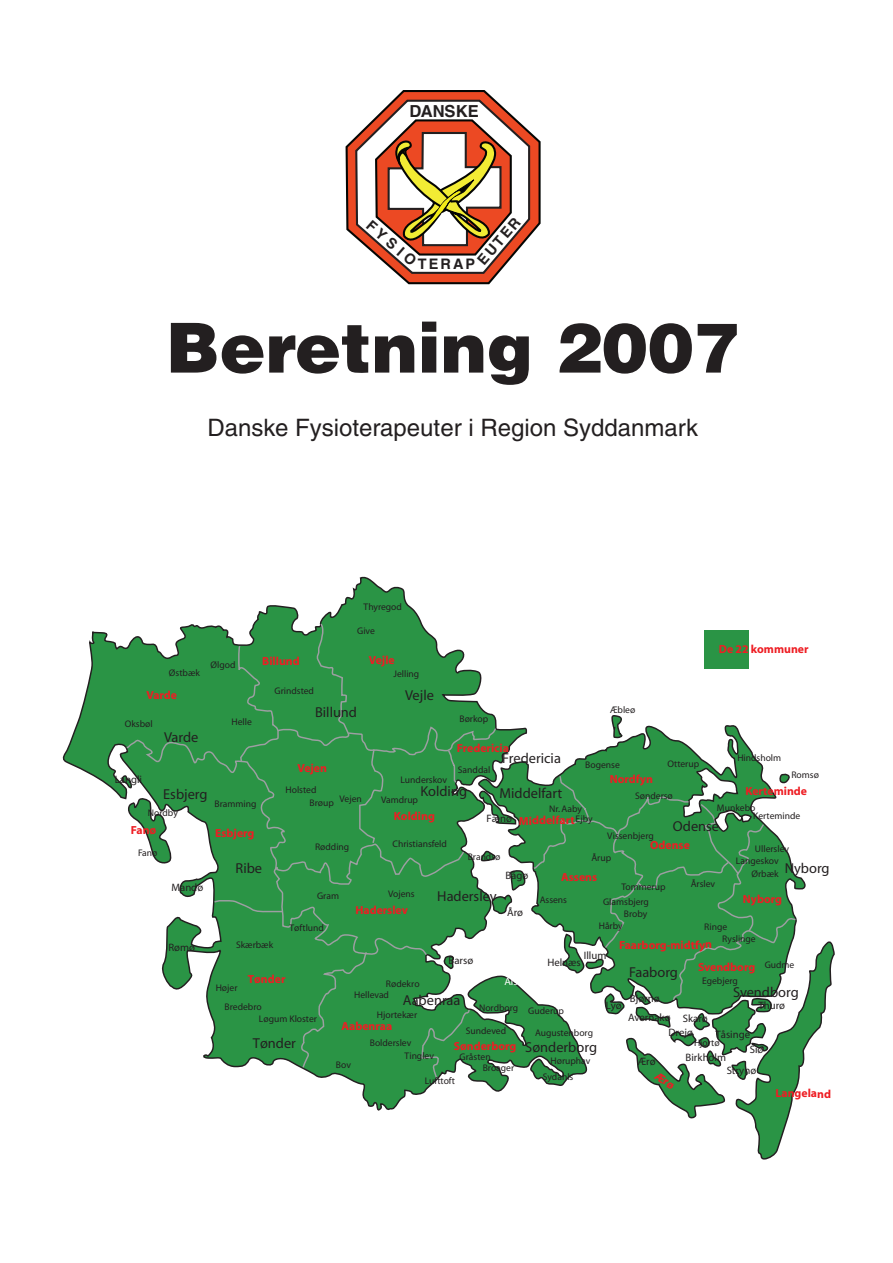
<style>
.page{position:relative;width:893px;height:1263px;background:#fff}
.page>*{position:absolute;margin:0;border:0;box-sizing:border-box;transform-origin:0 0}
.t1{font:900 69px "Helvetica";color:#231f20}
.t2{font:24px "Helvetica";color:#231f20}
.t3{font:700 16.65px "Helvetica";color:#231f20}
.t4{font:700 14.55px "Helvetica";letter-spacing:.14em;color:#231f20}
.t5{font:14.4px "Myriad";color:#231f20}
.t6{font:700 11.7px "Myriad";color:#ee1d23}
.t7{font:10.8px "Myriad";color:#231f20}
.t8{font:10.8px "Myriad";color:#fff}
.t9{font:9.6px/10.8px "Myriad";color:#231f20}
</style>
<div class="page">
<svg style="left:345px;top:90px;width:196px;height:195px"></svg>
<svg style="left:588px;top:725px;width:176px;height:47px"></svg>
<svg style="left:609px;top:715px;width:17px;height:24px"></svg>
<svg style="left:62px;top:576px;width:526px;height:535px"></svg>
<svg style="left:118px;top:622px;width:408px;height:458px"></svg>
<div style="left:704px;top:630px;width:45px;height:39px;background:#2a9445"></div>
<svg style="left:532px;top:772px;width:303px;height:388px"></svg>
<h3 class="t3" style="left:409px;top:101px;width:71px">DANSKE</h3>
<h3 class="t4" style="left:473px;top:257px;width:59px;rotate:-49deg">EUTER</h3>
<h3 class="t4" style="left:374px;top:216px;width:62px;rotate:41deg">FYSIO</h3>
<h3 class="t4" style="left:418px;top:255px;width:59px">TERAP</h3>
<h1 class="t1" style="left:166px;top:303px;width:575px">Beretning 2007</h1>
<h2 class="t2" style="left:208px;top:413px;width:492px">Danske Fysioterapeuter i Region Syddanmark</h2>
<p class="t9" style="left:364px;top:601px;width:40px">Thyregod</p>
<p class="t9" style="left:357px;top:626px;width:19px">Give</p>
<p class="t6" style="left:719px;top:643px;width:91px">De 22 kommuner</p>
<p class="t9" style="left:169px;top:668px;width:32px">Østbæk</p>
<p class="t9" style="left:211px;top:660px;width:26px">Ølgod</p>
<p class="t6" style="left:262px;top:655px;width:39px">Billund</p>
<p class="t6" style="left:369px;top:654px;width:27px">Vejle</p>
<p class="t9" style="left:393px;top:669px;width:27px">Jelling</p>
<p class="t6" style="left:146px;top:689px;width:32px">Varde</p>
<p class="t9" style="left:275px;top:686px;width:41px">Grindsted</p>
<h3 class="t5" style="left:405px;top:688px;width:30px">Vejle</h3>
<p class="t9" style="left:125px;top:718px;width:29px">Oksbøl</p>
<p class="t9" style="left:231px;top:717px;width:22px">Helle</p>
<h3 class="t5" style="left:315px;top:705px;width:43px">Billund</h3>
<p class="t9" style="left:459px;top:713px;width:30px">Børkop</p>
<p class="t9" style="left:610px;top:705px;width:27px">Æbleø</p>
<h3 class="t5" style="left:164px;top:730px;width:36px">Varde</h3>
<p class="t7" style="left:115px;top:774px;width:29px">Langli</p>
<h3 class="t5" style="left:163px;top:787px;width:46px">Esbjerg</h3>
<p class="t9" style="left:148px;top:808px;width:31px">Nordby</p>
<p class="t6" style="left:131px;top:824px;width:27px">Fanø</p>
<p class="t9" style="left:138px;top:848px;width:21px">Fanø</p>
<p class="t7" style="left:171px;top:882px;width:33px">Mandø</p>
<p class="t9" style="left:215px;top:798px;width:43px">Bramming</p>
<p class="t6" style="left:215px;top:827px;width:41px">Esbjerg</p>
<h3 class="t5" style="left:235px;top:861px;width:28px">Ribe</h3>
<p class="t6" style="left:457px;top:742px;width:54px">Fredericia</p>
<h3 class="t5" style="left:502px;top:751px;width:60px">Fredericia</h3>
<p class="t9" style="left:737px;top:753px;width:45px">Hindsholm</p>
<p class="t9" style="left:667px;top:759px;width:33px">Otterup</p>
<p class="t9" style="left:585px;top:760px;width:36px">Bogense</p>
<p class="t6" style="left:297px;top:762px;width:31px">Vejen</p>
<p class="t9" style="left:458px;top:764px;width:34px">Sanddal</p>
<h3 class="t5" style="left:420px;top:784px;width:48px">Kolding</h3>
<p class="t9" style="left:791px;top:769px;width:29px">Romsø</p>
<p class="t6" style="left:610px;top:773px;width:45px">Nordfyn</p>
<p class="t9" style="left:401px;top:774px;width:48px">Lunderskov</p>
<p class="t9" style="left:310px;top:785px;width:54px;text-indent:-24px">Holsted<br>Brøup Vejen</p>
<p class="t9" style="left:315px;top:842px;width:36px">Rødding</p>
<p class="t6" style="left:745px;top:785px;width:63px">Kerteminde</p>
<h3 class="t5" style="left:499px;top:786px;width:64px">Middelfart</h3>
<p class="t9" style="left:635px;top:790px;width:39px">Søndersø</p>
<p class="t9" style="left:381px;top:795px;width:38px">Vamdrup</p>
<p class="t9" style="left:717px;top:803px;width:40px">Munkebo</p>
<p class="t9" style="left:576px;top:804px;width:18px;text-indent:-26px">Nr. Aaby<br>Ejby</p>
<p class="t6" style="left:394px;top:810px;width:42px">Kolding</p>
<p class="t9" style="left:753px;top:810px;width:49px">Kerteminde</p>
<p class="t7" style="left:487px;top:813px;width:27px">Fænø</p>
<p class="t6" style="left:519px;top:814px;width:57px">Middelfart</p>
<h3 class="t5" style="left:673px;top:819px;width:48px">Odense</h3>
<p class="t9" style="left:607px;top:831px;width:48px">Vissenbjerg</p>
<p class="t6" style="left:650px;top:839px;width:41px">Odense</p>
<p class="t9" style="left:393px;top:839px;width:56px">Christiansfeld</p>
<p class="t9" style="left:755px;top:843px;width:36px">Ullerslev</p>
<p class="t9" style="left:591px;top:853px;width:21px">Årup</p>
<p class="t9" style="left:468px;top:852px;width:34px">Brandsø</p>
<p class="t9" style="left:736px;top:856px;width:44px">Langeskov</p>
<h3 class="t5" style="left:785px;top:861px;width:46px">Nyborg</h3>
<p class="t9" style="left:751px;top:869px;width:29px">Ørbæk</p>
<p class="t7" style="left:505px;top:870px;width:24px">Bågø</p>
<p class="t6" style="left:561px;top:871px;width:38px">Assens</p>
<p class="t9" style="left:691px;top:879px;width:26px">Årslev</p>
<p class="t9" style="left:621px;top:882px;width:46px">Tommerup</p>
<h3 class="t5" style="left:437px;top:889px;width:61px">Haderslev</h3>
<p class="t9" style="left:388px;top:889px;width:28px">Vojens</p>
<p class="t9" style="left:317px;top:891px;width:23px">Gram</p>
<p class="t6" style="left:743px;top:893px;width:41px">Nyborg</p>
<p class="t9" style="left:540px;top:894px;width:29px">Assens</p>
<p class="t9" style="left:603px;top:897px;width:47px">Glamsbjerg</p>
<p class="t6" style="left:355px;top:904px;width:54px">Haderslev</p>
<p class="t7" style="left:507px;top:907px;width:17px">Årø</p>
<p class="t9" style="left:624px;top:909px;width:25px">Broby</p>
<p class="t9" style="left:290px;top:923px;width:36px">Tøftlund</p>
<p class="t9" style="left:599px;top:921px;width:25px">Hårby</p>
<p class="t9" style="left:704px;top:922px;width:25px">Ringe</p>
<p class="t7" style="left:168px;top:942px;width:28px">Rømø</p>
<p class="t9" style="left:236px;top:940px;width:39px">Skærbæk</p>
<p class="t9" style="left:216px;top:982px;width:23px">Højer</p>
<p class="t6" style="left:248px;top:973px;width:39px">Tønder</p>
<p class="t9" style="left:225px;top:1002px;width:39px">Bredebro</p>
<p class="t9" style="left:259px;top:1013px;width:60px">Løgum Kloster</p>
<h3 class="t5" style="left:253px;top:1035px;width:45px">Tønder</h3>
<p class="t7" style="left:449px;top:955px;width:26px">Barsø</p>
<p class="t8" style="left:504px;top:975px;width:15px">Als</p>
<p class="t9" style="left:386px;top:979px;width:35px">Rødekro</p>
<p class="t9" style="left:377px;top:1010px;width:42px">Hjortekær</p>
<p class="t9" style="left:370px;top:1037px;width:43px">Bolderslev</p>
<p class="t9" style="left:354px;top:990px;width:36px">Hellevad</p>
<h3 class="t5" style="left:403px;top:993px;width:59px">Aabenraa</h3>
<p class="t9" style="left:479px;top:1003px;width:41px">Nordborg</p>
<p class="t6" style="left:341px;top:1020px;width:52px">Aabenraa</p>
<p class="t9" style="left:466px;top:1026px;width:42px">Sundeved</p>
<p class="t6" style="left:454px;top:1040px;width:64px">Sønderborg</p>
<p class="t9" style="left:405px;top:1051px;width:31px">Tinglev</p>
<p class="t9" style="left:460px;top:1052px;width:33px">Gråsten</p>
<p class="t9" style="left:336px;top:1060px;width:17px">Bov</p>
<p class="t9" style="left:483px;top:1063px;width:33px">Broager</p>
<p class="t9" style="left:425px;top:1076px;width:32px">Lufttoft</p>
<p class="t9" style="left:722px;top:934px;width:35px">Ryslinge</p>
<p class="t6" style="left:619px;top:938px;width:95px">Faarborg-midtfyn</p>
<p class="t7" style="left:584px;top:949px;width:24px">Illum</p>
<p class="t7" style="left:547px;top:957px;width:35px">Helnæs</p>
<p class="t9" style="left:765px;top:960px;width:31px">Gudme</p>
<p class="t6" style="left:698px;top:961px;width:59px">Svendborg</p>
<h3 class="t5" style="left:629px;top:965px;width:50px">Faaborg</h3>
<p class="t9" style="left:702px;top:976px;width:37px">Egebjerg</p>
<h3 class="t5" style="left:733px;top:985px;width:67px">Svendborg</h3>
<p class="t7" style="left:630px;top:993px;width:31px">Bjørnø</p>
<p class="t7" style="left:758px;top:1000px;width:28px">Thurø</p>
<p class="t7" style="left:606px;top:1000px;width:17px">Lyø</p>
<p class="t9" style="left:528px;top:1006px;width:37px">Guderup</p>
<p class="t9" style="left:535px;top:1028px;width:59px">Augustenborg</p>
<p class="t7" style="left:628px;top:1011px;width:44px">Avernakø</p>
<p class="t7" style="left:683px;top:1013px;width:27px">Skarø</p>
<p class="t7" style="left:685px;top:1052px;width:42px">Birkholm</p>
<p class="t7" style="left:668px;top:1027px;width:26px">Drejø</p>
<p class="t7" style="left:715px;top:1029px;width:36px">Tåsinge</p>
<p class="t9" style="left:694px;top:1038px;width:27px">Hjortø</p>
<h3 class="t5" style="left:525px;top:1040px;width:73px">Sønderborg</h3>
<p class="t7" style="left:750px;top:1044px;width:15px">Siø</p>
<p class="t9" style="left:551px;top:1056px;width:41px">Høruphav</p>
<p class="t7" style="left:638px;top:1056px;width:19px">Ærø</p>
<p class="t7" style="left:727px;top:1064px;width:31px">Strynø</p>
<p class="t9" style="left:543px;top:1072px;width:32px">Sydahls</p>
<p class="t6" style="left:775px;top:1087px;width:57px">Langeland</p>
</div>
